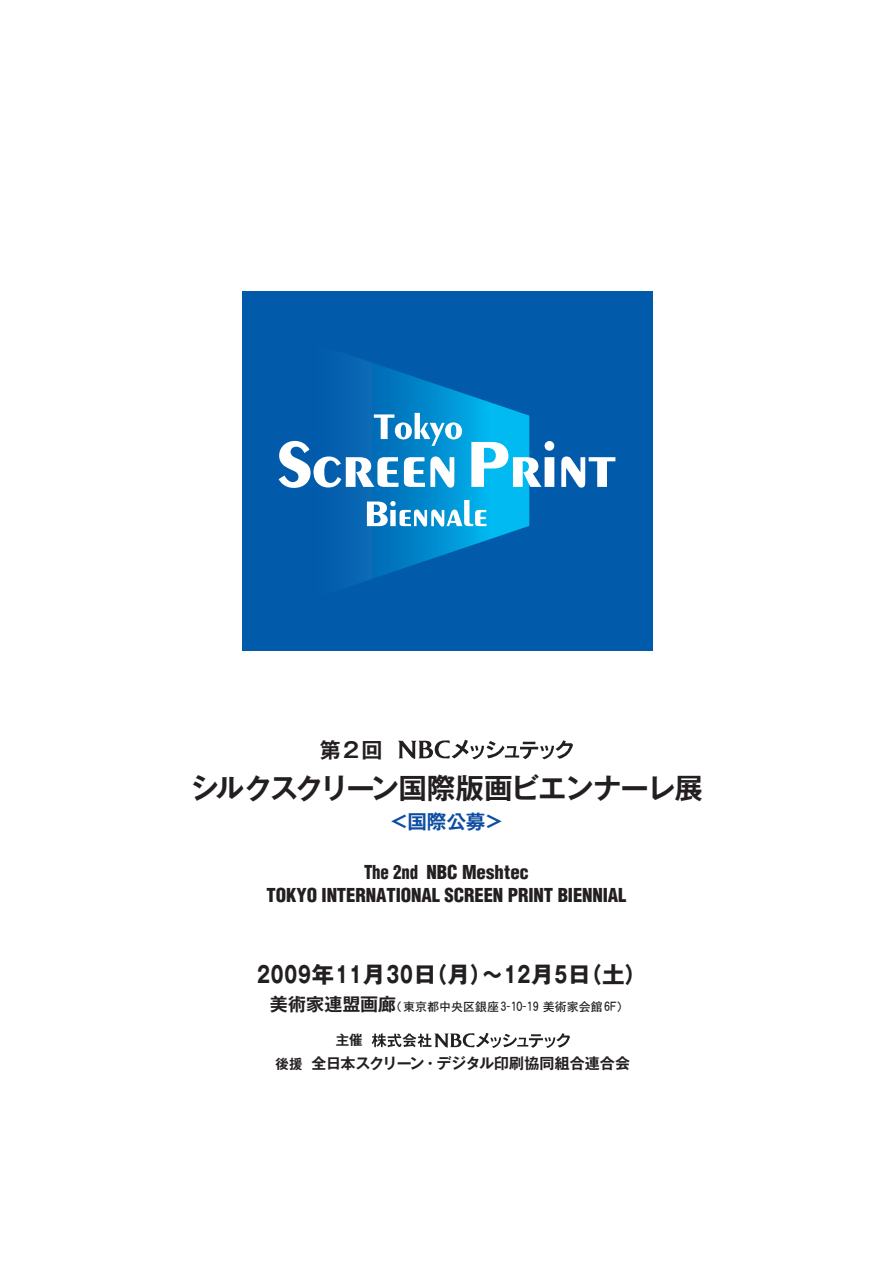
<style>
.page{position:relative;width:893px;height:1263px;background:#fff}
.page>*{position:absolute;margin:0;border:0;box-sizing:border-box;transform-origin:0 0}
.t1{font:700 28.5px "Gothic MB101 Pro De";letter-spacing:-.05em;color:#231f20}
.t2{font:700 22.5px "Gothic MB101 Pro";letter-spacing:.05em;color:#231f20;scale:.75 1}
.t3{font:700 21px "Gothic MB101 Pro De";color:#231f20}
.t4{font:700 19.5px "Gothic MB101 Pro De";color:#0d4da1}
.t5{font:900 condensed 18.75px/22.5px "Helvetica";letter-spacing:-.005em;color:#231f20;text-align:center;scale:.9 1}
.t6{font:700 15px "Gothic MB101 Pro De";letter-spacing:-.01em;color:#231f20}
.t7{font:700 13.5px "Gothic MB101 Pro De";color:#231f20}
.t8{font:12px "DFHS Gothic Std W5";color:#231f20}
.s1{font-family:"Gothic MB101 Pro De";font-weight:700;font-size:18px}
.s2{font-size:14.4px}
.s3{font-size:13.5px}
</style>
<div class="page">
<svg style="left:398px;top:739px;width:175px;height:21px"></svg>
<svg style="left:372px;top:1032px;width:198px;height:16px"></svg>
<div style="left:242px;top:291px;width:410px;height:360px;background:#015aaa"></div>
<svg style="left:353px;top:357px;width:176px;height:228px"></svg>
<svg style="left:367px;top:500px;width:120px;height:26px;background:#6abce3"></svg>
<svg style="left:471px;top:441px;width:83px;height:46px;background:#80ceed"></svg>
<svg style="left:561px;top:456px;width:54px;height:32px"></svg>
<svg style="left:279px;top:413px;width:183px;height:75px"></svg>
<p class="t3" style="left:320px;top:732px;width:64px">第2回</p>
<h1 class="t1" style="left:190px;top:765px;width:514px">シルクスクリーン国際版画ビエンナーレ展</h1>
<p class="t4" style="left:389px;top:805px;width:116px">＜国際公募＞</p>
<p class="t5" style="left:266px;top:861px;width:402px">The 2nd NBC Meshtec<br>TOKYO INTERNATIONAL SCREEN PRINT BIENNIAL</p>
<p class="t2" style="left:257px;top:956px;width:521px">2009年11月30日（月）〜12月5日（土）</p>
<p class="t8" style="left:270px;top:1000px;width:361px"><span class="s1">美術家連盟画廊</span>（東京都中央区銀座<span class="s2">3-10-19</span> 美術家会館<span class="s2">6F</span>）</p>
<p class="t7" style="left:336px;top:1029px;width:28px">主催</p>
<p class="t6" style="left:275px;top:1051px;width:356px"><span class="s3">後援</span> 全日本スクリーン・デジタル印刷協同組合連合会</p>
</div>
